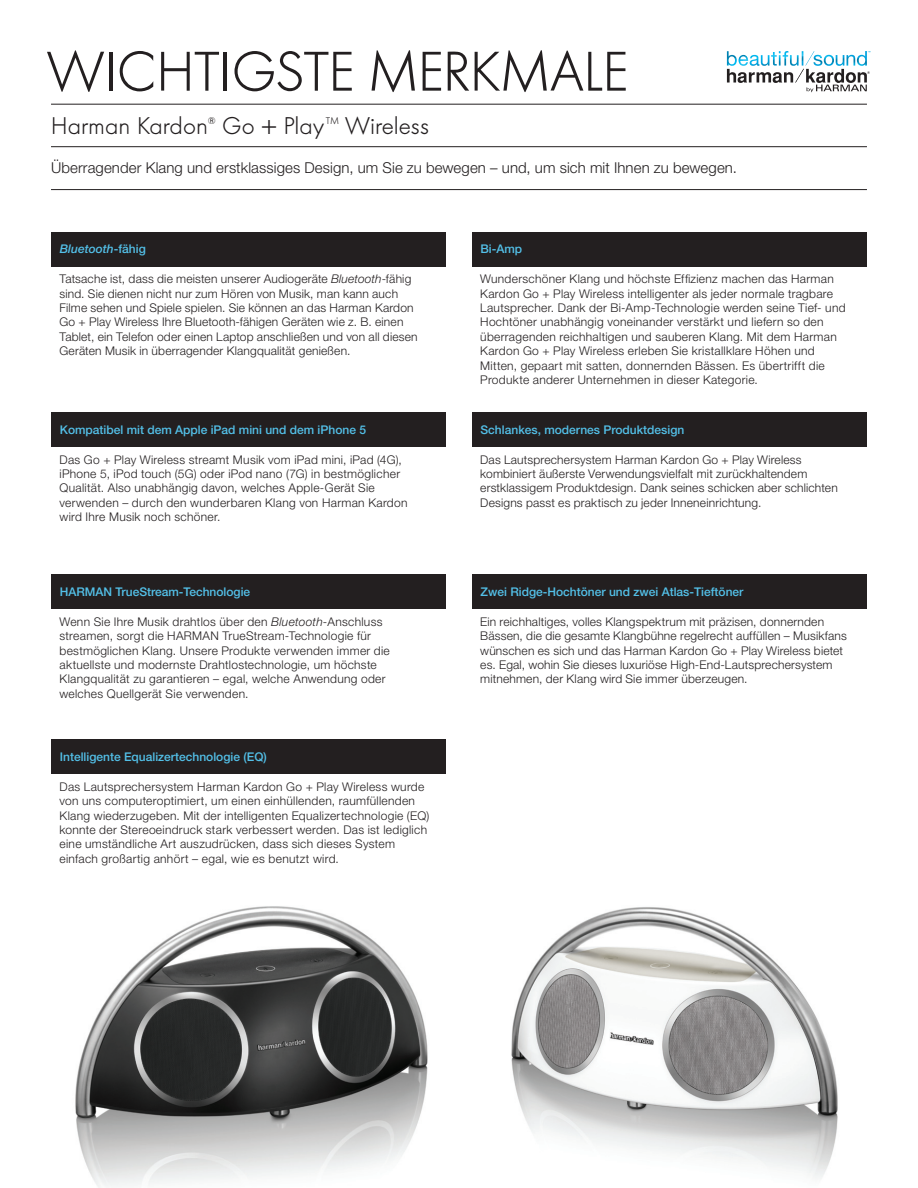
<style>
.page{position:relative;width:918px;height:1188px;background:#fff}
.page>*{position:absolute;margin:0;border:0;box-sizing:border-box;transform-origin:0 0}
.t1{font:300 55.5px "Futura BQ";letter-spacing:-.005em;color:#231f20}
.t2{font:300 24px "Futura BQ";letter-spacing:-.005em;color:#231f20}
.t3{font:300 15px "Helvetica Neue LT Pro";letter-spacing:.005em;color:#231f20}
.t4{font:300 12px/14.4px "Helvetica Neue LT Pro";letter-spacing:.02em;color:#231f20}
.t5{font:500 12px "Helvetica Neue LT Pro";color:#53c0e8}
.t6{font:italic 500 12px "Helvetica Neue LT Pro";color:#53c0e8}
.t7{font:300 9.6px "Futura BQ";color:#231f20}
.s1{font-style:normal}
.s2{font-style:italic}
</style>
<div class="page">
<img style="left:75px;top:906px;width:353px;height:282px">
<hr style="left:51px;top:146px;width:816px;height:1px;background:#231f20">
<hr style="left:51px;top:189px;width:816px;height:1px;background:#231f20">
<hr style="left:51px;top:104px;width:816px;height:1px;background:#231f20">
<div style="left:51px;top:232px;width:395px;height:34px;background:#231f20"></div>
<svg style="left:727px;top:51px;width:143px;height:41px"></svg>
<div style="left:472px;top:232px;width:395px;height:34px;background:#231f20"></div>
<div style="left:51px;top:412px;width:395px;height:34px;background:#231f20"></div>
<div style="left:472px;top:412px;width:395px;height:34px;background:#231f20"></div>
<div style="left:51px;top:575px;width:395px;height:34px;background:#231f20"></div>
<div style="left:472px;top:575px;width:395px;height:34px;background:#231f20"></div>
<div style="left:51px;top:740px;width:395px;height:34px;background:#231f20"></div>
<img style="left:511px;top:907px;width:327px;height:271px">
<h1 class="t1" style="left:47px;top:39px;width:432px">Wichtigste Merkma</h1>
<h1 class="t1" style="left:584px;top:39px;width:46px">le</h1>
<h2 class="t2" style="left:51px;top:112px;width:159px">Harman Kardon</h2>
<p class="t7" style="left:208px;top:115px;width:9px">®</p>
<h2 class="t2" style="left:222px;top:112px;width:103px">Go + Play</h2>
<p class="t7" style="left:326px;top:115px;width:14px">TM</p>
<h2 class="t2" style="left:345px;top:112px;width:85px">Wireless</h2>
<p class="t3" style="left:51px;top:159px;width:687px">Überragender Klang und erstklassiges Design, um Sie zu bewegen – und, um sich mit Ihnen zu bewegen.</p>
<p class="t6" style="left:60px;top:242px;width:88px">Bluetooth<span class="s1">-fähig</span></p>
<p class="t4" style="left:60px;top:271px;width:360px">Tatsache ist, dass die meisten unserer Audiogeräte <span class="s2">Bluetooth</span>-fähig sind. Sie dienen nicht nur zum Hören von Musik, man kann auch Filme sehen und Spiele spielen. Sie können an das Harman Kardon Go + Play Wireless Ihre Bluetooth-fähigen Geräten wie z. B. einen Tablet, ein Telefon oder einen Laptop anschließen und von all diesen Geräten Musik in überragender Klangqualität genießen.</p>
<p class="t5" style="left:60px;top:422px;width:308px">Kompatibel mit dem Apple iPad mini und dem iPhone 5</p>
<p class="t4" style="left:60px;top:452px;width:350px">Das Go + Play Wireless streamt Musik vom iPad mini, iPad (4G), iPhone 5, iPod touch (5G) oder iPod nano (7G) in bestmöglicher Qualität. Also unabhängig davon, welches Apple-Gerät Sie verwenden – durch den wunderbaren Klang von Harman Kardon wird Ihre Musik noch schöner.</p>
<p class="t5" style="left:60px;top:585px;width:192px">HARMAN TrueStream-Technologie</p>
<p class="t4" style="left:60px;top:614px;width:332px">Wenn Sie Ihre Musik drahtlos über den <span class="s2">Bluetooth</span>-Anschluss streamen, sorgt die HARMAN TrueStream-Technologie für bestmöglichen Klang. Unsere Produkte verwenden immer die aktuellste und modernste Drahtlostechnologie, um höchste Klangqualität zu garantieren – egal, welche Anwendung oder welches Quellgerät Sie verwenden.</p>
<p class="t5" style="left:60px;top:749px;width:208px">Intelligente Equalizertechnologie (EQ)</p>
<p class="t4" style="left:60px;top:779px;width:371px">Das Lautsprechersystem Harman Kardon Go + Play Wireless wurde von uns computeroptimiert, um einen einhüllenden, raumfüllenden Klang wiederzugeben. Mit der intelligenten Equalizertechnologie (EQ) konnte der Stereoeindruck stark verbessert werden. Das ist lediglich eine umständliche Art auszudrücken, dass sich dieses System einfach großartig anhört – egal, wie es benutzt wird.</p>
<p class="t5" style="left:481px;top:242px;width:43px">Bi-Amp</p>
<p class="t4" style="left:480px;top:271px;width:367px">Wunderschöner Klang und höchste Effizienz machen das Harman Kardon Go + Play Wireless intelligenter als jeder normale tragbare Lautsprecher. Dank der Bi-Amp-Technologie werden seine Tief- und Hochtöner unabhängig voneinander verstärkt und liefern so den überragenden reichhaltigen und sauberen Klang. Mit dem Harman Kardon Go + Play Wireless erleben Sie kristallklare Höhen und Mitten, gepaart mit satten, donnernden Bässen. Es übertrifft die Produkte anderer Unternehmen in dieser Kategorie.</p>
<p class="t5" style="left:481px;top:422px;width:205px">Schlankes, modernes Produktdesign</p>
<p class="t4" style="left:480px;top:452px;width:359px">Das Lautsprechersystem Harman Kardon Go + Play Wireless kombiniert äußerste Verwendungsvielfalt mit zurückhaltendem erstklassigem Produktdesign. Dank seines schicken aber schlichten Designs passt es praktisch zu jeder Inneneinrichtung.</p>
<p class="t5" style="left:481px;top:585px;width:264px">Zwei Ridge-Hochtöner und zwei Atlas-Tieftöner</p>
<p class="t4" style="left:480px;top:614px;width:368px">Ein reichhaltiges, volles Klangspektrum mit präzisen, donnernden Bässen, die die gesamte Klangbühne regelrecht auffüllen – Musikfans wünschen es sich und das Harman Kardon Go + Play Wireless bietet es. Egal, wohin Sie dieses luxuriöse High-End-Lautsprechersystem mitnehmen, der Klang wird Sie immer überzeugen.</p>
</div>
